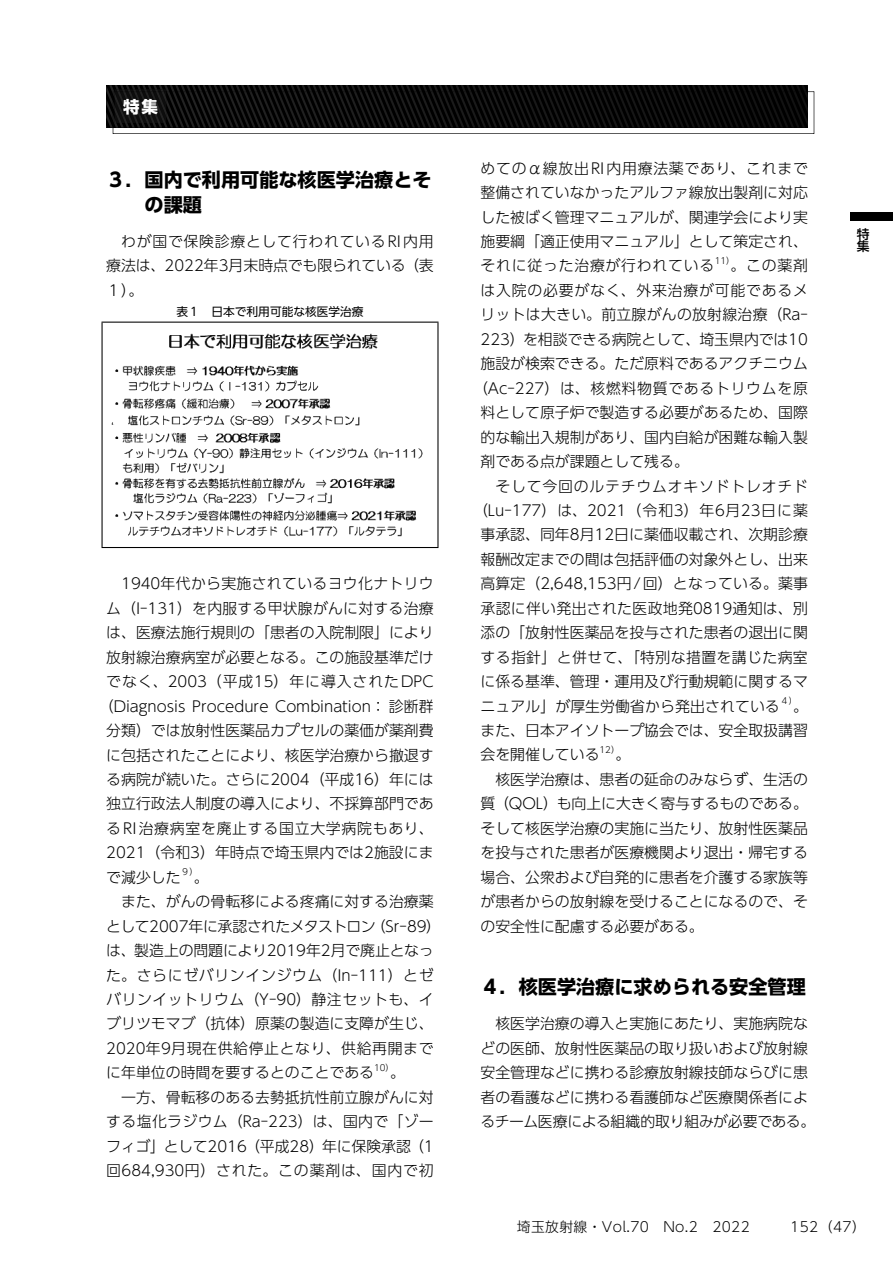
<style>
.page{position:relative;width:893px;height:1263px;background:#fff}
.page>*{position:absolute;margin:0;border:0;box-sizing:border-box;transform-origin:0 0}
.t1{font:700 19.2px/24.5px "UD Shin Go Pr 6";color:#000}
.t2{font:700 16.5px "UD Shin Go Pr 6";color:#fff}
.t3{font:300 14.85px/24.5px "UD Shin Go Pr 6";color:#000;text-align:justify}
.t4{font:300 14.85px "UD Shin Go Pr 6";letter-spacing:.055em;color:#000}
.t5{font:300 14.85px "UD Shin Go Pr 6";letter-spacing:.035em;color:#000}
.t6{font:300 14.85px "UD Shin Go Pr 6";letter-spacing:.045em;color:#000}
.t7{font:300 14.85px "UD Shin Go Pr 6";letter-spacing:.025em;color:#000}
.t8{font:300 14.85px "UD Shin Go Pr 6";letter-spacing:.02em;color:#000}
.t9{font:300 14.85px "UD Shin Go Pr 6";letter-spacing:-.025em;color:#000}
.t10{font:300 14.85px "UD Shin Go Pr 6";letter-spacing:.06em;color:#000}
.t11{font:300 14.85px "UD Shin Go Pr 6";letter-spacing:.04em;color:#000}
.t12{font:300 14.85px "UD Shin Go Pr 6";letter-spacing:.05em;color:#000}
.t13{font:300 13.8px "UD Shin Go Pr 6";letter-spacing:.025em;color:#000}
.t14{font:500 12.75px/12.8px "UD Shin Go Pr 6";color:#000}
.t15{font:11.7px "UD Shin Go Pr 6";color:#000}
.t16{font:300 8.7px "UD Shin Go Pr 6";color:#000}
</style>
<div class="page">
<img style="left:106px;top:86px;width:7px;height:42px">
<svg style="left:113px;top:85px;width:701px;height:49px;background:#272727"></svg>
<img style="left:115px;top:106px;width:7px;height:17px">
<hr style="left:102px;top:322px;width:336px;height:1px;background:#000">
<hr style="left:102px;top:323px;width:1px;height:224px;background:#000">
<hr style="left:437px;top:323px;width:1px;height:224px;background:#000">
<hr style="left:102px;top:547px;width:336px;height:1px;background:#000">
<img style="left:111px;top:333px;width:312px;height:204px">
<div style="left:850px;top:213px;width:43px;height:8px;background:#000"></div>
<p class="t2" style="left:123px;top:93px;width:54px">特集　</p>
<p class="t1" style="left:145px;top:167px;width:289px;text-indent:-38px">３． 国内で利用可能な核医学治療とその課題</p>
<p class="t3" style="left:106px;top:229px;width:329px;text-indent:15px">わが国で保険診療として行われているRI内用療法は、2022年3月末時点でも限られている（表１）。</p>
<p class="t15" style="left:176px;top:303px;width:189px">表１　日本で利用可能な核医学治療</p>
<p class="t8" style="left:121px;top:572px;width:314px">1940年代から実施されているヨウ化ナトリウ</p>
<p class="t3" style="left:106px;top:595px;width:329px">ム（I-131）を内服する甲状腺がんに対する治療</p>
<p class="t3" style="left:106px;top:620px;width:329px">は、医療法施行規則の「患者の入院制限」により</p>
<p class="t3" style="left:106px;top:644px;width:329px">放射線治療病室が必要となる。この施設基準だけ</p>
<p class="t10" style="left:106px;top:669px;width:329px">でなく、2003（平成15）年に導入されたDPC</p>
<p class="t3" style="left:99px;top:693px;width:336px">（Diagnosis Procedure Combination： 診断群</p>
<p class="t3" style="left:106px;top:718px;width:329px">分類）では放射性医薬品カプセルの薬価が薬剤費</p>
<p class="t3" style="left:106px;top:742px;width:329px">に包括されたことにより、核医学治療から撤退す</p>
<p class="t3" style="left:106px;top:766px;width:329px">る病院が続いた。さらに2004（平成16）年には</p>
<p class="t3" style="left:106px;top:791px;width:329px">独立行政法人制度の導入により、不採算部門であ</p>
<p class="t12" style="left:106px;top:816px;width:329px">るRI治療病室を廃止する国立大学病院もあり、</p>
<p class="t3" style="left:106px;top:840px;width:329px">2021（令和3）年時点で埼玉県内では2施設にま</p>
<p class="t3" style="left:106px;top:864px;width:76px">で減少した</p>
<p class="t16" style="left:181px;top:865px;width:19px">９）</p>
<p class="t3" style="left:194px;top:864px;width:16px">。</p>
<p class="t3" style="left:121px;top:889px;width:314px">また、がんの骨転移による疼痛に対する治療薬</p>
<p class="t9" style="left:106px;top:914px;width:336px">として2007年に承認されたメタストロン（Sr-89）</p>
<p class="t3" style="left:106px;top:938px;width:329px">は、製造上の問題により2019年2月で廃止となっ</p>
<p class="t6" style="left:106px;top:963px;width:329px">た。さらにゼバリンインジウム（In-111）とゼ</p>
<p class="t5" style="left:106px;top:987px;width:329px">バリンイットリウム（Y-90）静注セットも、イ</p>
<p class="t3" style="left:106px;top:1011px;width:329px">ブリツモマブ（抗体）原薬の製造に支障が生じ、</p>
<p class="t11" style="left:106px;top:1036px;width:329px">2020年9月現在供給停止となり、供給再開まで</p>
<p class="t3" style="left:106px;top:1060px;width:269px">に年単位の時間を要するとのことである</p>
<p class="t16" style="left:374px;top:1061px;width:22px">10）</p>
<p class="t3" style="left:390px;top:1060px;width:16px">。</p>
<p class="t3" style="left:121px;top:1084px;width:314px">一方、骨転移のある去勢抵抗性前立腺がんに対</p>
<p class="t7" style="left:106px;top:1109px;width:329px">する塩化ラジウム（Ra-223）は、国内で「ゾー</p>
<p class="t3" style="left:106px;top:1133px;width:329px">フィゴ」として2016（平成28）年に保険承認（1</p>
<p class="t4" style="left:106px;top:1158px;width:329px">回684,930円）された。この薬剤は、国内で初</p>
<p class="t3" style="left:480px;top:155px;width:329px">めてのα線放出RI内用療法薬であり、これまで整備されていなかったアルファ線放出製剤に対応した被ばく管理マニュアルが、関連学会により実施要綱「適正使用マニュアル」として策定され、それに従った治療が行われている</p>
<p class="t16" style="left:715px;top:254px;width:22px">11）</p>
<p class="t3" style="left:730px;top:253px;width:79px">。この薬剤</p>
<p class="t4" style="left:480px;top:278px;width:329px">は入院の必要がなく、外来治療が可能であるメ</p>
<p class="t3" style="left:480px;top:302px;width:329px">リットは大きい。前立腺がんの放射線治療（Ra-</p>
<p class="t3" style="left:480px;top:326px;width:329px">223）を相談できる病院として、埼玉県内では10</p>
<p class="t3" style="left:480px;top:351px;width:329px">施設が検索できる。ただ原料であるアクチニウム</p>
<p class="t6" style="left:473px;top:376px;width:336px">（Ac-227）は、核燃料物質であるトリウムを原</p>
<p class="t3" style="left:480px;top:400px;width:329px">料として原子炉で製造する必要があるため、国際</p>
<p class="t3" style="left:480px;top:424px;width:329px">的な輸出入規制があり、国内自給が困難な輸入製</p>
<p class="t3" style="left:480px;top:449px;width:210px">剤である点が課題として残る。</p>
<p class="t4" style="left:495px;top:474px;width:314px">そして今回のルテチウムオキソドトレオチド</p>
<p class="t5" style="left:473px;top:498px;width:336px">（Lu-177）は、2021（令和3）年6月23日に薬</p>
<p class="t3" style="left:480px;top:522px;width:329px">事承認、同年8月12日に薬価収載され、次期診療</p>
<p class="t3" style="left:480px;top:546px;width:329px">報酬改定までの間は包括評価の対象外とし、出来</p>
<p class="t3" style="left:480px;top:571px;width:329px">高算定（2,648,153円/回）となっている。薬事</p>
<p class="t8" style="left:480px;top:596px;width:329px">承認に伴い発出された医政地発0819通知は、別</p>
<p class="t3" style="left:480px;top:620px;width:329px">添の「放射性医薬品を投与された患者の退出に関</p>
<p class="t7" style="left:480px;top:645px;width:329px">する指針」と併せて、「特別な措置を講じた病室</p>
<p class="t3" style="left:480px;top:669px;width:329px">に係る基準、管理・運用及び行動規範に関するマ</p>
<p class="t3" style="left:480px;top:693px;width:301px">ニュアル」が厚生労働省から発出されている</p>
<p class="t16" style="left:780px;top:694px;width:19px">４）</p>
<p class="t3" style="left:480px;top:693px;width:329px;text-indent:313px">。また、日本アイソトープ協会では、安全取扱講習会を開催している</p>
<p class="t16" style="left:600px;top:743px;width:22px">12）</p>
<p class="t3" style="left:615px;top:742px;width:16px">。</p>
<p class="t3" style="left:495px;top:766px;width:314px">核医学治療は、患者の延命のみならず、生活の</p>
<p class="t3" style="left:480px;top:791px;width:329px">質（QOL）も向上に大きく寄与するものである。</p>
<p class="t3" style="left:480px;top:815px;width:329px">そして核医学治療の実施に当たり、放射性医薬品</p>
<p class="t3" style="left:480px;top:840px;width:329px">を投与された患者が医療機関より退出・帰宅する</p>
<p class="t3" style="left:480px;top:864px;width:329px">場合、公衆および自発的に患者を介護する家族等</p>
<p class="t3" style="left:480px;top:889px;width:329px">が患者からの放射線を受けることになるので、そ</p>
<p class="t3" style="left:480px;top:913px;width:225px">の安全性に配慮する必要がある。</p>
<p class="t1" style="left:480px;top:974px;width:327px">４．核医学治療に求められる安全管理</p>
<p class="t3" style="left:480px;top:1011px;width:336px;text-align:center">核医学治療の導入と実施にあたり、実施病院な<br>どの医師、放射性医薬品の取り扱いおよび放射線安全管理などに携わる診療放射線技師ならびに患者の看護などに携わる看護師など医療関係者によるチーム医療による組織的取り組みが必要である。</p>
<p class="t14" style="left:857px;top:227px;width:14px">特集</p>
<p class="t13" style="left:517px;top:1215px;width:234px">埼玉放射線・Vol.70　No.2　2022</p>
<p class="t13" style="left:790px;top:1215px;width:77px">152（47）</p>
</div>
